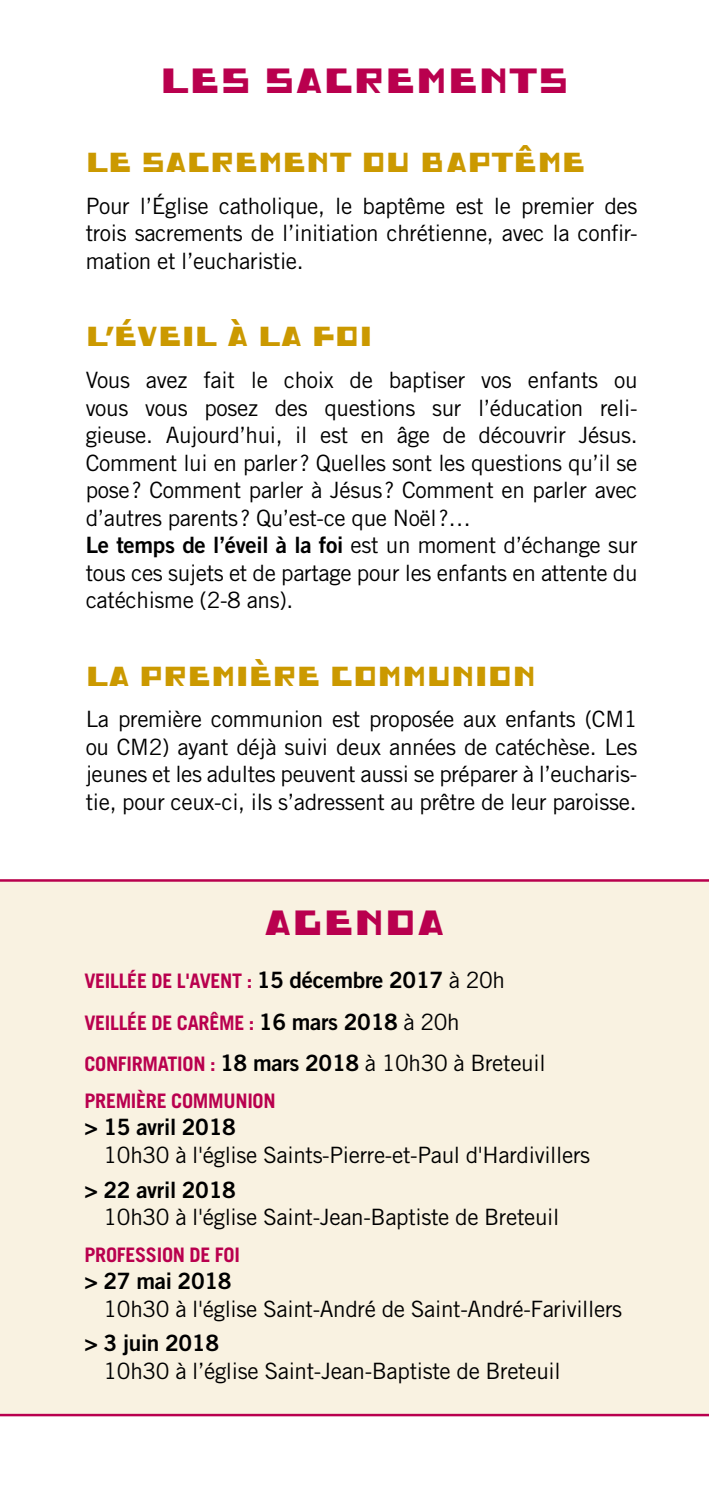
<style>
.page{position:relative;width:709px;height:1489px;background:#fff}
.page>*{position:absolute;margin:0;border:0;box-sizing:border-box;transform-origin:0 0}
.t1{font:35px "Trottoir";letter-spacing:.01em;color:#b9004e}
.t2{font:27.5px "Trottoir";color:#cb9900}
.t3{font:22.5px/27.5px "Trade Gothic";letter-spacing:-.015em;color:#000;text-align:justify}
.t4{font:22.5px "Trade Gothic Bold Two";letter-spacing:-.015em;color:#000}
.t5{font:700 20px/41.8px "Trade Gothic";letter-spacing:-.015em;color:#b9004e}
.s1{font-family:"Trade Gothic Bold Two"}
.s2{font-family:"Trade Gothic Bold Two";font-weight:400;font-size:22.5px;color:#000}
.s3{font-weight:400;font-size:22.5px;color:#000}
.s4{font-weight:700;font-size:20px;color:#b9004e}
</style>
<div class="page">
<div style="left:0;top:879px;width:709px;height:534px;background:#f9f2e1"></div>
<hr style="left:0;top:879px;width:709px;height:2px;background:#b9004e">
<hr style="left:0;top:1413px;width:709px;height:3px;background:#b9004e">
<h1 class="t1" style="left:160px;top:59px;width:410px">LES SACREMENTS</h1>
<p class="t2" style="left:86px;top:146px;width:501px">LE SACREMENT DU BAPTÊME</p>
<p class="t3" style="left:86px;top:192px;width:553px">Pour l’Église catholique, le baptême est le premier des trois sacrements de l’initiation chrétienne, avec la confir&shy;mation et l’eucharistie.</p>
<p class="t2" style="left:86px;top:320px;width:288px">L’ÉVEIL À LA FOI</p>
<p class="t3" style="left:86px;top:366px;width:553px;text-align:left">Vous avez fait le choix de baptiser vos enfants ou vous vous posez des questions sur l’éducation reli&shy;gieuse. Aujourd’hui, il est en âge de découvrir Jésus.<br>Comment lui en parler? Quelles sont les questions qu’il se pose? Comment parler à Jésus? Comment en parler avec d’autres parents? Qu’est-ce que Noël?…<br><span class="s1">Le temps de l’éveil à la foi</span> est un moment d’échange sur tous ces sujets et de partage pour les enfants en attente du catéchisme (2-8 ans).</p>
<p class="t2" style="left:86px;top:659px;width:452px">LA PREMIÈRE COMMUNION</p>
<p class="t3" style="left:86px;top:705px;width:553px">La première communion est proposée aux enfants (CM1 ou CM2) ayant déjà suivi deux années de catéchèse. Les jeunes et les adultes peuvent aussi se préparer à l’eucharis&shy;tie, pour ceux-ci, ils s’adressent au prêtre de leur paroisse.</p>
<h1 class="t1" style="left:264px;top:901px;width:182px">AGENDA</h1>
<p class="t5" style="left:84px;top:959px;width:422px">VEILLÉE DE L'AVENT : <span class="s2">15 décembre 2017</span> <span class="s3">à 20h<br></span>VEILLÉE DE CARÊME : <span class="s2">16 mars 2018</span> <span class="s3">à 20h</span></p>
<p class="t3" style="left:84px;top:1049px;width:463px"><span class="s4">CONFIRMATION :</span> <span class="s1">18 mars 2018</span> à 10h30 à Breteuil</p>
<p class="t5" style="left:84px;top:1079px;width:193px">PREMIÈRE COMMUNION</p>
<p class="t4" style="left:84px;top:1113px;width:153px">&gt; 15 avril 2018</p>
<p class="t3" style="left:103px;top:1140px;width:488px">10h30 à l'église Saints-Pierre-et-Paul d'Hardivillers</p>
<p class="t4" style="left:84px;top:1175px;width:153px">&gt; 22 avril 2018</p>
<p class="t3" style="left:103px;top:1202px;width:457px">10h30 à l'église Saint-Jean-Baptiste de Breteuil</p>
<p class="t5" style="left:84px;top:1233px;width:157px">PROFESSION DE FOI</p>
<p class="t4" style="left:84px;top:1267px;width:149px">&gt; 27 mai 2018</p>
<p class="t3" style="left:103px;top:1294px;width:520px">10h30 à l'église Saint-André de Saint-André-Farivillers</p>
<p class="t4" style="left:84px;top:1329px;width:136px">&gt; 3 juin 2018</p>
<p class="t3" style="left:103px;top:1356px;width:459px">10h30 à l’église Saint-Jean-Baptiste de Breteuil</p>
</div>
